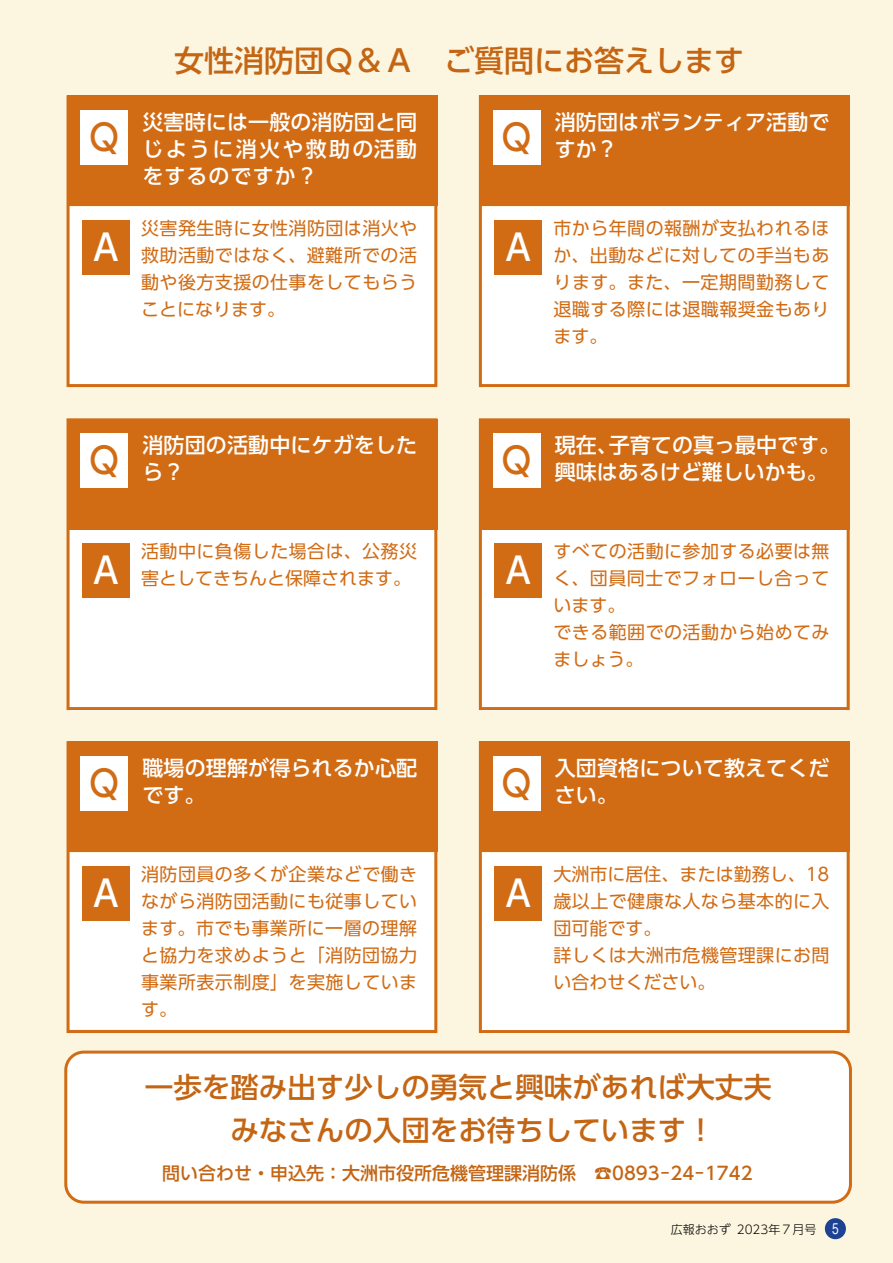
<style>
.page{position:relative;width:893px;height:1263px;background:#fcf5e0}
.page>*{position:absolute;margin:0;border:0;box-sizing:border-box;transform-origin:0 0}
.広報おおず本文{font:500 36px "UD Shin Go Pr 6 N";color:#d16c15;scale:.9 1}
.広報おおず本文-2{font:500 36px "UD Shin Go Pr 6 N";color:#fff;scale:.9 1}
.広報おおず本文-3{font:500 30px "UD Shin Go Pr 6 N";color:#c46513}
.広報おおず本文-4{font:500 28.5px "UD Shin Go Pr 6 N";color:#c46513}
.広報おおず本文-5{font:500 21px/27px "UD Shin Go Pr 6 N";letter-spacing:.005em;color:#fff}
.広報おおず本文-6{font:18px/27px "UD Shin Go Pr 6 N";letter-spacing:.025em;color:#d16c15;text-align:justify}
.広報おおず本文-7{font:500 18px "UD Shin Go Pr 6 N";color:#c46513}
.広報おおず本文-8{font:18px/27px "UD Shin Go Pr 6 N";color:#d16c15}
.t1{font:300 12px "UD Shin Go NT Pr 6 N";color:#000}
.s1{font-family:"Shin M Go Pro";font-weight:400;font-size:13.5px;color:#fff}
</style>
<div class="page">
<div style="left:70px;top:207px;width:363px;height:180px;background:#fff"></div>
<div style="left:70px;top:529px;width:363px;height:182px;background:#fff"></div>
<div style="left:70px;top:853px;width:363px;height:176px;background:#fff"></div>
<div style="left:482px;top:207px;width:364px;height:181px;background:#fff"></div>
<div style="left:482px;top:529px;width:364px;height:182px;background:#fff"></div>
<div style="left:482px;top:853px;width:364px;height:181px;background:#fff"></div>
<div style="left:67px;top:95px;width:370px;height:292px;border:3px solid #d16c15"></div>
<div style="left:67px;top:418px;width:370px;height:292px;border:3px solid #d16c15"></div>
<div style="left:67px;top:741px;width:370px;height:292px;border:3px solid #d16c15"></div>
<div style="left:479px;top:95px;width:371px;height:292px;border:3px solid #d16c15"></div>
<div style="left:479px;top:418px;width:371px;height:292px;border:3px solid #d16c15"></div>
<div style="left:479px;top:741px;width:371px;height:292px;border:3px solid #d16c15"></div>
<div style="left:67px;top:96px;width:370px;height:110px;background:#d16c15"></div>
<div style="left:67px;top:419px;width:370px;height:110px;background:#d16c15"></div>
<div style="left:67px;top:741px;width:370px;height:111px;background:#d16c15"></div>
<div style="left:479px;top:96px;width:371px;height:110px;background:#d16c15"></div>
<div style="left:479px;top:419px;width:371px;height:110px;background:#d16c15"></div>
<div style="left:479px;top:741px;width:371px;height:111px;background:#d16c15"></div>
<div style="left:81px;top:110px;width:47px;height:55px;background:#fff"></div>
<div style="left:81px;top:433px;width:47px;height:55px;background:#fff"></div>
<div style="left:81px;top:756px;width:47px;height:55px;background:#fff"></div>
<div style="left:493px;top:110px;width:47px;height:55px;background:#fff"></div>
<div style="left:493px;top:433px;width:47px;height:55px;background:#fff"></div>
<div style="left:493px;top:756px;width:47px;height:55px;background:#fff"></div>
<div style="left:82px;top:220px;width:48px;height:54px;background:#d16c15"></div>
<div style="left:82px;top:543px;width:48px;height:54px;background:#d16c15"></div>
<div style="left:82px;top:866px;width:48px;height:54px;background:#d16c15"></div>
<div style="left:495px;top:220px;width:47px;height:54px;background:#d16c15"></div>
<div style="left:495px;top:543px;width:47px;height:54px;background:#d16c15"></div>
<div style="left:495px;top:866px;width:47px;height:54px;background:#d16c15"></div>
<div style="left:66px;top:1052px;width:784px;height:150px;background:#fff;border-radius:18px"></div>
<div style="left:64px;top:1050px;width:788px;height:154px;border:3px solid #d16c15;border-radius:18px"></div>
<div style="left:825px;top:1218px;width:21px;height:21px;background:#1d4294;border-radius:50%"></div>
<p class="広報おおず本文" style="left:89px;top:108px;width:34px">Q</p>
<p class="広報おおず本文-2" style="left:94px;top:218px;width:29px">A</p>
<p class="広報おおず本文-3" style="left:174px;top:36px;width:571px">女性消防団Ｑ＆Ａ　ご質問にお答えします</p>
<p class="広報おおず本文-5" style="left:142px;top:108px;width:276px;text-align:justify">災害時には一般の消防団と同じように消火や救助の活動をするのですか？</p>
<p class="広報おおず本文-5" style="left:555px;top:108px;width:276px">消防団はボランティア活動ですか？</p>
<p class="広報おおず本文" style="left:502px;top:108px;width:34px">Q</p>
<p class="広報おおず本文-6" style="left:141px;top:214px;width:278px">災害発生時に女性消防団は消火や救助活動ではなく、避難所での活動や後方支援の仕事をしてもらうことになります。</p>
<p class="広報おおず本文-2" style="left:506px;top:218px;width:29px">A</p>
<p class="広報おおず本文-6" style="left:553px;top:214px;width:278px">市から年間の報酬が支払われるほか、出動などに対しての手当もあります。また、一定期間勤務して退職する際には退職報奨金もあります。</p>
<p class="広報おおず本文" style="left:89px;top:431px;width:34px">Q</p>
<p class="広報おおず本文-5" style="left:142px;top:431px;width:276px">消防団の活動中にケガをしたら？</p>
<p class="広報おおず本文-2" style="left:94px;top:541px;width:29px">A</p>
<p class="広報おおず本文-8" style="left:141px;top:537px;width:277px">活動中に負傷した場合は、公務災害としてきちんと保障されます。</p>
<p class="広報おおず本文" style="left:502px;top:431px;width:34px">Q</p>
<p class="広報おおず本文-2" style="left:506px;top:541px;width:29px">A</p>
<p class="広報おおず本文-5" style="left:555px;top:431px;width:287px">現在、子育ての真っ最中です。</p>
<p class="広報おおず本文-5" style="left:555px;top:458px;width:275px">興味はあるけど難しいかも。</p>
<p class="広報おおず本文-6" style="left:553px;top:537px;width:278px">すべての活動に参加する必要は無く、団員同士でフォローし合っています。</p>
<p class="広報おおず本文-6" style="left:553px;top:618px;width:278px">できる範囲での活動から始めてみましょう。</p>
<p class="広報おおず本文" style="left:89px;top:754px;width:34px">Q</p>
<p class="広報おおず本文-5" style="left:142px;top:754px;width:276px">職場の理解が得られるか心配です。</p>
<p class="広報おおず本文" style="left:502px;top:754px;width:34px">Q</p>
<p class="広報おおず本文-5" style="left:555px;top:754px;width:276px">入団資格について教えてください。</p>
<p class="広報おおず本文-2" style="left:94px;top:864px;width:29px">A</p>
<p class="広報おおず本文-6" style="left:141px;top:860px;width:278px">消防団員の多くが企業などで働きながら消防団活動にも従事しています。市でも事業所に一層の理解と協力を求めようと「消防団協力事業所表示制度」を実施しています。</p>
<p class="広報おおず本文-2" style="left:506px;top:864px;width:29px">A</p>
<p class="広報おおず本文-6" style="left:553px;top:860px;width:277px">大洲市に居住、または勤務し、18歳以上で健康な人なら基本的に入団可能です。</p>
<p class="広報おおず本文-6" style="left:553px;top:941px;width:278px">詳しくは大洲市危機管理課にお問い合わせください。</p>
<p class="広報おおず本文-4" style="left:145px;top:1064px;width:629px">一歩を踏み出す少しの勇気と興味があれば大丈夫</p>
<p class="広報おおず本文-4" style="left:202px;top:1107px;width:514px">　みなさんの入団をお待ちしています！</p>
<p class="広報おおず本文-7" style="left:162px;top:1159px;width:592px">問い合わせ・申込先：大洲市役所危機管理課消防係　☎0893－24－1742</p>
<p class="t1" style="left:671px;top:1219px;width:170px">広報おおず 2023年７月号 <span class="s1">5</span></p>
</div>
